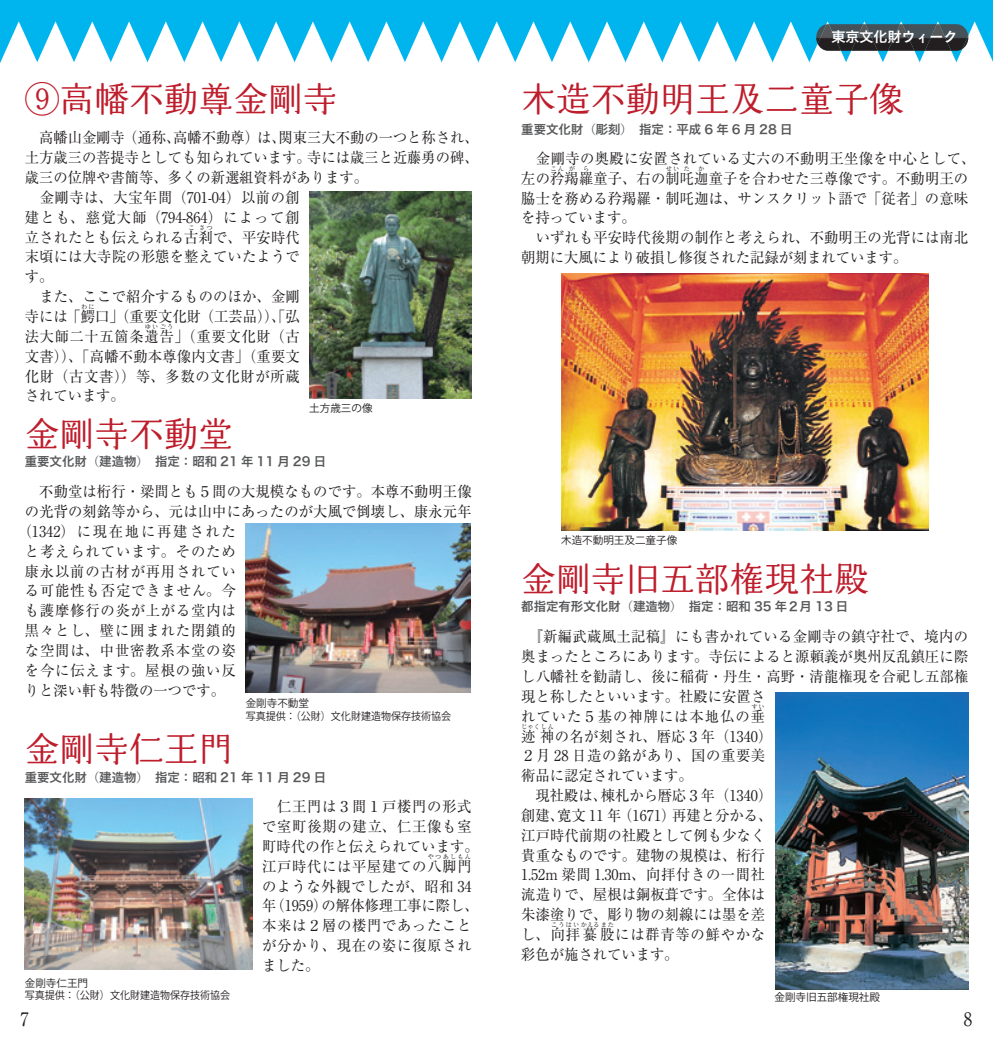
<style>
.page{position:relative;width:993px;height:1042px;background:#fff}
.page>*{position:absolute;margin:0;border:0;box-sizing:border-box;transform-origin:0 0}
.t1{font:34.65px "Marumin Old 90 pv RKSJ H";color:#be1d2c}
.t2{font:18.55px "Ryumin Pr 5";color:#231f20;scale:.9 1}
.t3{font:14.88px/19.8px "Ryumin Pr 5";letter-spacing:.01em;color:#231f20;scale:.96 1}
.t4{font:14.88px "Ryumin Pr 5";letter-spacing:.065em;color:#231f20;scale:.96 1}
.t5{font:14.88px/19.8px "Ryumin Pr 5";letter-spacing:.035em;color:#231f20;scale:.96 1}
.t6{font:14.88px/19.8px "Ryumin Pr 5";letter-spacing:.05em;color:#231f20;scale:.96 1}
.t7{font:14.88px "Ryumin Pr 5";letter-spacing:.06em;color:#231f20;scale:.96 1}
.t8{font:14.88px "Ryumin Pr 5";letter-spacing:.045em;color:#231f20;scale:.96 1}
.t9{font:14.88px "Ryumin Pr 5";letter-spacing:.125em;color:#231f20;scale:.96 1}
.t10{font:14px "Hira Sans Old Std W6 90 pv RKSJ H";color:#fff}
.t11{font:12.42px "Hira Sans Old Std W6";color:#57585a}
.t12{font:10.5px/12.4px "Koz Go Pro";color:#231f20}
.t13{font:6.12px "Ryumin Pr 5";letter-spacing:.15em;color:#231f20}
.t14{font:6.12px "Ryumin Pr 5";letter-spacing:.185em;color:#231f20}
</style>
<div class="page">
<div style="left:0;top:0;width:992px;height:63px;background:#00b5ed"></div>
<svg style="left:0;top:21px;width:992px;height:42px"></svg>
<img style="left:246px;top:523px;width:224px;height:169px">
<img style="left:25px;top:799px;width:227px;height:170px">
<img style="left:775px;top:692px;width:192px;height:297px">
<img style="left:561px;top:273px;width:367px;height:257px">
<img style="left:310px;top:191px;width:161px;height:207px">
<h1 class="t1" style="left:25px;top:82px;width:314px">⑨高幡不動尊金剛寺</h1>
<p class="t3" style="left:25px;top:127px;width:474px">　高幡山金剛寺（通称、高幡不動尊）は、関東三大不動の一つと称され、土方歳三の菩提寺としても知られています。寺には歳三と近藤勇の碑、歳三の位牌や書簡等、多くの新選組資料があります。<br>　金剛寺は、大宝年間（701-04）以前の創<br>建とも、慈覚大師（794-864）によって創<br>立されたとも伝えられる古刹で、平安時代</p>
<p class="t13" style="left:188px;top:223px;width:8px">こ</p>
<p class="t13" style="left:199px;top:223px;width:15px">さつ</p>
<p class="t3" style="left:25px;top:246px;width:288px">末頃には大寺院の形態を整えていたようです。<br>　また、ここで紹介するもののほか、金剛寺には「鰐口」（重要文化財（工芸品））、「弘</p>
<p class="t13" style="left:81px;top:302px;width:15px">わに</p>
<p class="t8" style="left:25px;top:324px;width:288px">法大師二十五箇条遺告」（重要文化財（古</p>
<p class="t13" style="left:145px;top:322px;width:30px">ゆいごう</p>
<p class="t3" style="left:25px;top:345px;width:288px;text-align:justify">文書））、「高幡不動本尊像内文書」（重要文化財（古文書））等、多数の文化財が所蔵されています。</p>
<h1 class="t1" style="left:25px;top:417px;width:245px">金剛寺不動堂　</h1>
<p class="t11" style="left:25px;top:452px;width:303px">重要文化財（建造物）　指定：昭和 21 年 11 月 29 日</p>
<p class="t3" style="left:25px;top:481px;width:467px">　不動堂は桁行・梁間とも５間の大規模なものです。本尊不動明王像</p>
<p class="t3" style="left:25px;top:500px;width:467px">の光背の刻銘等から、元は山中にあったのが大風で倒壊し、康永元年</p>
<p class="t9" style="left:18px;top:519px;width:229px">（1342）に現在地に再建された</p>
<p class="t4" style="left:25px;top:539px;width:221px">と考えられています。そのため</p>
<p class="t7" style="left:25px;top:559px;width:221px">康永以前の古材が再用されてい</p>
<p class="t4" style="left:25px;top:579px;width:221px">る可能性も否定できません｡今</p>
<p class="t7" style="left:25px;top:599px;width:221px">も護摩修行の炎が上がる堂内は</p>
<p class="t4" style="left:25px;top:619px;width:221px">黒々とし、壁に囲まれた閉鎖的</p>
<p class="t4" style="left:25px;top:638px;width:221px">な空間は、中世密教系本堂の姿</p>
<p class="t4" style="left:25px;top:658px;width:221px">を今に伝えます。屋根の強い反</p>
<p class="t3" style="left:25px;top:679px;width:210px">りと深い軒も特徴の一つです。</p>
<p class="t12" style="left:246px;top:697px;width:207px">金剛寺不動堂<br>写真提供：（公財）文化財建造物保存技術協会</p>
<p class="t12" style="left:309px;top:403px;width:65px">土方歳三の像</p>
<h1 class="t1" style="left:25px;top:732px;width:245px">金剛寺仁王門　</h1>
<p class="t11" style="left:25px;top:767px;width:303px">重要文化財（建造物）　指定：昭和 21 年 11 月 29 日</p>
<p class="t6" style="left:262px;top:796px;width:227px">　仁王門は３間１戸楼門の形式で室町後期の建立、仁王像も室町時代の作と伝えられています。江戸時代には平屋建ての八脚門</p>
<p class="t13" style="left:428px;top:852px;width:45px">やつあしもん</p>
<p class="t5" style="left:262px;top:875px;width:227px">のような外観でしたが、昭和 34年（1959）の解体修理工事に際し、本来は２層の楼門であったことが分かり、現在の姿に復原されました。</p>
<p class="t12" style="left:25px;top:977px;width:207px">金剛寺仁王門<br>写真提供：（公財）文化財建造物保存技術協会</p>
<p class="t10" style="left:831px;top:26px;width:128px">東京文化財ウィーク</p>
<h1 class="t1" style="left:521px;top:82px;width:383px">木造不動明王及二童子像</h1>
<p class="t3" style="left:521px;top:147px;width:474px">　金剛寺の奥殿に安置されている丈六の不動明王坐像を中心として、左の矜羯羅童子、右の制吒迦童子を合わせた三尊像です。不動明王の</p>
<p class="t11" style="left:521px;top:119px;width:272px">重要文化財（彫刻）　指定：平成 6 年 6 月 28 日</p>
<p class="t13" style="left:550px;top:164px;width:15px">こん</p>
<p class="t13" style="left:568px;top:164px;width:8px">が</p>
<p class="t13" style="left:583px;top:164px;width:8px">ら</p>
<p class="t13" style="left:665px;top:164px;width:15px">せい</p>
<p class="t13" style="left:683px;top:164px;width:8px">た</p>
<p class="t13" style="left:698px;top:164px;width:8px">か</p>
<p class="t3" style="left:521px;top:187px;width:467px">脇士を務める矜羯羅・制吒迦は、サンスクリット語で「従者」の意味を持っています。<br>　いずれも平安時代後期の制作と考えられ、不動明王の光背には南北朝期に大風により破損し修復された記録が刻まれています。</p>
<p class="t12" style="left:561px;top:534px;width:117px">木造不動明王及二童子像</p>
<h1 class="t1" style="left:521px;top:561px;width:349px">金剛寺旧五部権現社殿</h1>
<p class="t11" style="left:521px;top:596px;width:328px">都指定有形文化財（建造物）　指定：昭和 35 年２月 13 日</p>
<p class="t3" style="left:521px;top:626px;width:467px">　『新編武蔵風土記稿』にも書かれている金剛寺の鎮守社で、境内の奥まったところにあります。寺伝によると源頼義が奥州反乱鎮圧に際し八幡社を勧請し、後に稲荷・丹生・高野・清龍権現を合祀し五部権現と称したといいます。社殿に安置さ<br>れていた５基の神牌には本地仏の垂</p>
<p class="t13" style="left:751px;top:702px;width:15px">すい</p>
<p class="t3" style="left:521px;top:725px;width:263px">迹神の名が刻され、暦応３年（1340）</p>
<p class="t13" style="left:521px;top:722px;width:34px">じゃくしん</p>
<p class="t3" style="left:521px;top:745px;width:263px">２月 28 日造の銘があり、国の重要美術品に認定されています。<br>　現社殿は、棟札から暦応３年（1340）創建、寛文 11 年（1671）再建と分かる、江戸時代前期の社殿として例も少なく貴重なものです。建物の規模は、桁行<br>1.52m 梁間 1.30m、向拝付きの一間社流造りで、屋根は銅板葺です。全体は朱漆塗りで、彫り物の刻線には墨を差し、向拝蟇股には群青等の鮮やかな</p>
<p class="t14" style="left:551px;top:920px;width:64px">こうはいかえるまた</p>
<p class="t3" style="left:521px;top:943px;width:165px">彩色が施されています。</p>
<p class="t12" style="left:774px;top:991px;width:107px">金剛寺旧五部権現社殿</p>
<p class="t2" style="left:21px;top:1004px;width:11px">7</p>
<p class="t2" style="left:963px;top:1004px;width:11px">8</p>
</div>
